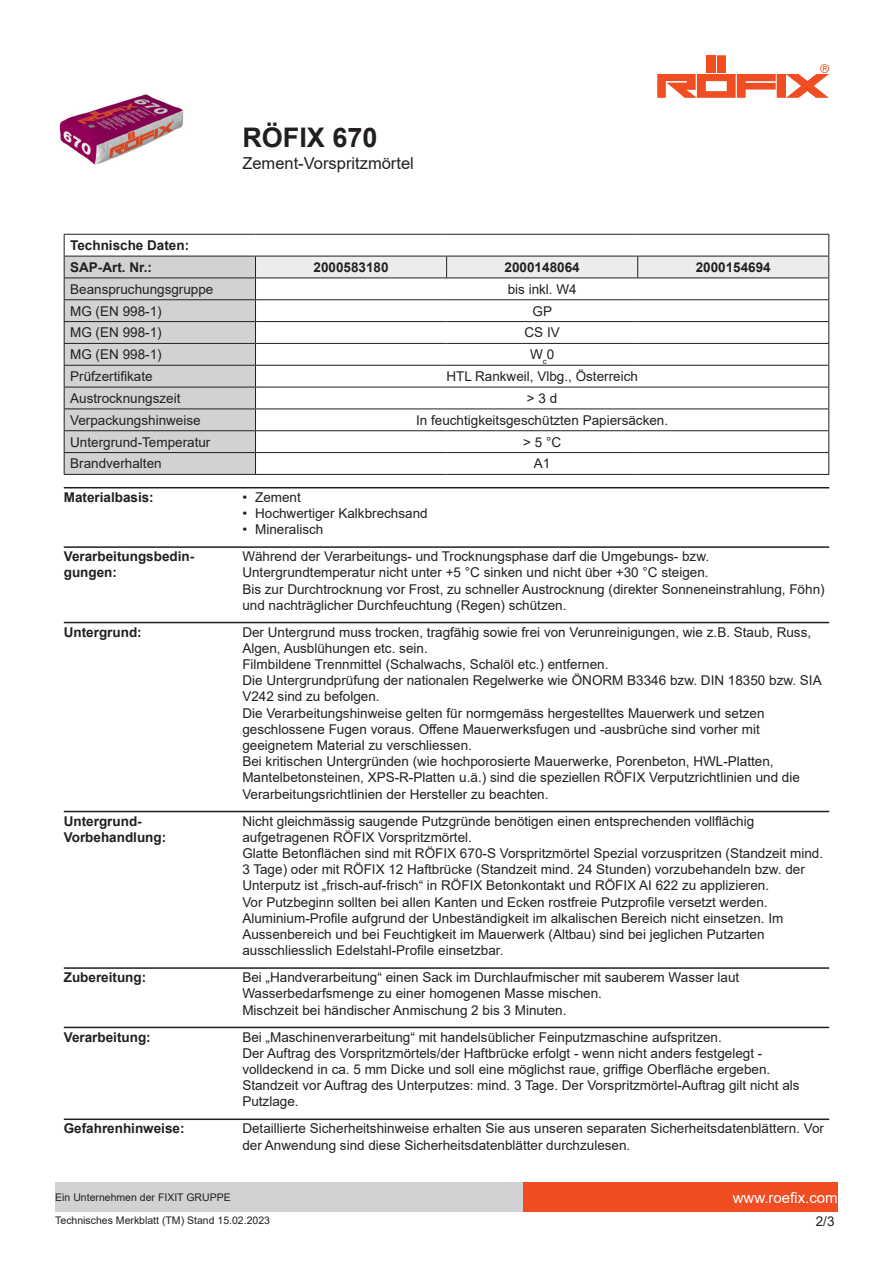
<style>
.page{position:relative;width:893px;height:1263px;background:#fff}
.page>*{position:absolute;margin:0;border:0;box-sizing:border-box;transform-origin:0 0}
.t1{font:700 27px "Arial";color:#231f20}
.t2{font:16.5px "Arial";color:#231f20}
.t3{font:15px "Arial";color:#fff}
.t4{font:13.5px/16.2px "Arial";color:#231f20}
.t5{font:700 13.5px/16.2px "Arial";color:#231f20}
.t6{font:10.5px "Arial";color:#231f20}
</style>
<div class="page">
<img style="left:59px;top:95px;width:125px;height:70px">
<div style="left:717px;top:55px;width:9px;height:18px;background:#f04d22"></div>
<div style="left:707px;top:55px;width:9px;height:18px;background:#f04d22"></div>
<svg style="left:657px;top:64px;width:172px;height:34px"></svg>
<div style="left:523px;top:1182px;width:315px;height:30px;background:#f04d22"></div>
<div style="left:55px;top:1182px;width:468px;height:30px;background:#d1d2d4"></div>
<hr style="left:64px;top:234px;width:191px;height:1px;background:#231f20">
<hr style="left:255px;top:234px;width:192px;height:1px;background:#231f20">
<hr style="left:447px;top:234px;width:191px;height:1px;background:#231f20">
<hr style="left:638px;top:234px;width:191px;height:1px;background:#231f20">
<svg style="left:64px;top:235px;width:765px;height:239px"></svg>
<hr style="left:64px;top:474px;width:191px;height:1px;background:#231f20">
<hr style="left:255px;top:474px;width:192px;height:1px;background:#231f20">
<hr style="left:447px;top:474px;width:191px;height:1px;background:#231f20">
<hr style="left:638px;top:474px;width:191px;height:1px;background:#231f20">
<hr style="left:64px;top:487px;width:765px;height:1px;background:#231f20">
<hr style="left:64px;top:546px;width:765px;height:2px;background:#231f20">
<hr style="left:64px;top:622px;width:765px;height:1px;background:#231f20">
<hr style="left:64px;top:811px;width:765px;height:1px;background:#231f20">
<hr style="left:64px;top:967px;width:765px;height:2px;background:#231f20">
<hr style="left:64px;top:1027px;width:765px;height:1px;background:#231f20">
<hr style="left:64px;top:1118px;width:765px;height:2px;background:#231f20">
<p class="t5" style="left:70px;top:235px;width:121px;line-height:21.9px">Technische Daten:<br>SAP-Art. Nr.:</p>
<h1 class="t1" style="left:242px;top:119px;width:137px">RÖFIX 670</h1>
<p class="t2" style="left:242px;top:152px;width:173px">Zement-Vorspritzmörtel</p>
<p class="t5" style="left:313px;top:259px;width:77px">2000583180</p>
<p class="t5" style="left:505px;top:259px;width:77px">2000148064</p>
<p class="t5" style="left:696px;top:259px;width:77px">2000154694</p>
<p class="t4" style="left:70px;top:281px;width:145px">Beanspruchungsgruppe</p>
<p class="t4" style="left:508px;top:281px;width:71px">bis inkl. W4</p>
<p class="t4" style="left:70px;top:303px;width:93px">MG (EN 998-1)</p>
<p class="t4" style="left:532px;top:303px;width:21px">GP</p>
<p class="t4" style="left:70px;top:324px;width:93px">MG (EN 998-1)</p>
<p class="t4" style="left:524px;top:324px;width:37px">CS IV</p>
<p class="t4" style="left:70px;top:346px;width:93px">MG (EN 998-1)</p>
<p class="t4" style="left:530px;top:346px;width:26px">W<sub>c</sub>0</p>
<p class="t4" style="left:70px;top:368px;width:84px">Prüfzertifikate</p>
<p class="t4" style="left:446px;top:368px;width:193px">HTL Rankweil, Vlbg., Österreich</p>
<p class="t4" style="left:70px;top:390px;width:112px">Austrocknungszeit</p>
<p class="t4" style="left:527px;top:390px;width:32px">&gt; 3 d</p>
<p class="t4" style="left:70px;top:412px;width:132px">Verpackungshinweise</p>
<p class="t4" style="left:416px;top:412px;width:254px">In feuchtigkeitsgeschützten Papiersäcken.</p>
<p class="t4" style="left:70px;top:434px;width:142px">Untergrund-Temperatur</p>
<p class="t4" style="left:523px;top:434px;width:40px">&gt; 5 °C</p>
<p class="t4" style="left:70px;top:455px;width:93px">Brandverhalten</p>
<p class="t4" style="left:534px;top:455px;width:18px">A1</p>
<p class="t5" style="left:64px;top:489px;width:92px">Materialbasis:</p>
<p class="t4" style="left:242px;top:489px;width:60px">• Zement</p>
<p class="t4" style="left:242px;top:505px;width:187px">• Hochwertiger Kalkbrechsand</p>
<p class="t4" style="left:242px;top:521px;width:83px">• Mineralisch</p>
<p class="t5" style="left:64px;top:548px;width:132px">Verarbeitungsbedin&shy;gungen:</p>
<p class="t4" style="left:242px;top:548px;width:584px">Während der Verarbeitungs- und Trocknungsphase darf die Umgebungs- bzw.<br>Untergrundtemperatur nicht unter +5 °C sinken und nicht über +30 °C steigen.<br>Bis zur Durchtrocknung vor Frost, zu schneller Austrocknung (direkter Sonneneinstrahlung, Föhn) und nachträglicher Durchfeuchtung (Regen) schützen.</p>
<p class="t5" style="left:64px;top:624px;width:79px">Untergrund:</p>
<p class="t4" style="left:242px;top:624px;width:581px">Der Untergrund muss trocken, tragfähig sowie frei von Verunreinigungen, wie z.B. Staub, Russ, Algen, Ausblühungen etc. sein.<br>Filmbildene Trennmittel (Schalwachs, Schalöl etc.) entfernen.<br>Die Untergrundprüfung der nationalen Regelwerke wie ÖNORM B3346 bzw. DIN 18350 bzw. SIA V242 sind zu befolgen.<br>Die Verarbeitungshinweise gelten für normgemäss hergestelltes Mauerwerk und setzen geschlossene Fugen voraus. Offene Mauerwerksfugen und -ausbrüche sind vorher mit geeignetem Material zu verschliessen.<br>Bei kritischen Untergründen (wie hochporosierte Mauerwerke, Porenbeton, HWL-Platten, Mantelbetonsteinen, XPS-R-Platten u.ä.) sind die speziellen RÖFIX Verputzrichtlinien und die Verarbeitungsrichtlinien der Hersteller zu beachten.</p>
<p class="t5" style="left:64px;top:813px;width:104px">Untergrund-<br>Vorbehandlung:</p>
<p class="t4" style="left:242px;top:813px;width:582px">Nicht gleichmässig saugende Putzgründe benötigen einen entsprechenden vollflächig aufgetragenen RÖFIX Vorspritzmörtel.<br>Glatte Betonflächen sind mit RÖFIX 670-S Vorspritzmörtel Spezial vorzuspritzen (Standzeit mind.<br>3 Tage) oder mit RÖFIX 12 Haftbrücke (Standzeit mind. 24 Stunden) vorzubehandeln bzw. der Unterputz ist „frisch-auf-frisch“ in RÖFIX Betonkontakt und RÖFIX AI 622 zu applizieren.<br>Vor Putzbeginn sollten bei allen Kanten und Ecken rostfreie Putzprofile versetzt werden.<br>Aluminium-Profile aufgrund der Unbeständigkeit im alkalischen Bereich nicht einsetzen. Im Aussenbereich und bei Feuchtigkeit im Mauerwerk (Altbau) sind bei jeglichen Putzarten ausschliesslich Edelstahl-Profile einsetzbar.</p>
<p class="t5" style="left:64px;top:969px;width:84px">Zubereitung:</p>
<p class="t4" style="left:242px;top:969px;width:498px">Bei „Handverarbeitung“ einen Sack im Durchlaufmischer mit sauberem Wasser laut<br>Wasserbedarfsmenge zu einer homogenen Masse mischen.<br>Mischzeit bei händischer Anmischung 2 bis 3 Minuten.</p>
<p class="t5" style="left:64px;top:1029px;width:89px">Verarbeitung:</p>
<p class="t4" style="left:242px;top:1028px;width:559px">Bei „Maschinenverarbeitung“ mit handelsüblicher Feinputzmaschine aufspritzen.<br>Der Auftrag des Vorspritzmörtels/der Haftbrücke erfolgt - wenn nicht anders festgelegt - volldeckend in ca. 5 mm Dicke und soll eine möglichst raue, griffige Oberfläche ergeben.<br>Standzeit vor Auftrag des Unterputzes: mind. 3 Tage. Der Vorspritzmörtel-Auftrag gilt nicht als Putzlage.</p>
<p class="t5" style="left:64px;top:1121px;width:122px">Gefahrenhinweise:</p>
<p class="t4" style="left:242px;top:1120px;width:583px">Detaillierte Sicherheitshinweise erhalten Sie aus unseren separaten Sicherheitsdatenblättern. Vor der Anwendung sind diese Sicherheitsdatenblätter durchzulesen.</p>
<p class="t6" style="left:55px;top:1190px;width:177px">Ein Unternehmen der FIXIT GRUPPE</p>
<p class="t3" style="left:733px;top:1187px;width:107px">www.roefix.com</p>
<p class="t6" style="left:55px;top:1213px;width:216px">Technisches Merkblatt (TM) Stand 15.02.2023</p>
<p class="t4" style="left:816px;top:1213px;width:20px">2/3</p>
</div>
